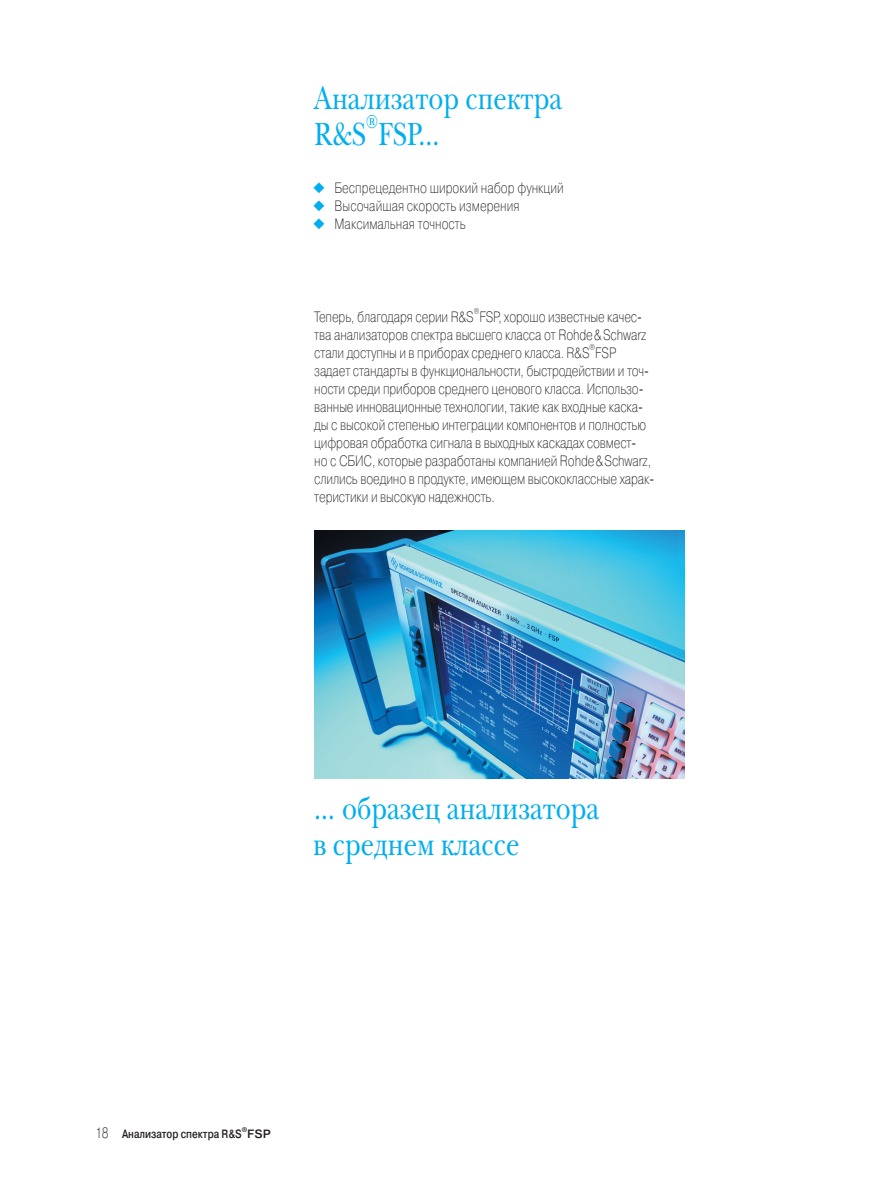
<style>
.page{position:relative;width:893px;height:1191px;background:#fff}
.page>*{position:absolute;margin:0;border:0;box-sizing:border-box;transform-origin:0 0}
.t1{font:33px/36px "New Baskerville C";color:#00aeef;scale:.8 1}
.t2{font:19.2px "New Baskerville C";color:#00aeef;scale:.8 1}
.t3{font:15px/18px "Pragmatica Light C";letter-spacing:-.01em;color:#231f20;scale:.8 1}
.t4{font:700 12px "Pragmatica Light C";color:#231f20;scale:.8 1}
.t5{font:700 12px "Pragmatica Light C";color:#231f20}
.t6{font:8.7px "Pragmatica Light C";color:#231f20;scale:.8 1}
.t7{font:700 7.05px "Pragmatica Light C";color:#231f20}
.s1{color:#00aeef}
.s2{font-weight:400;font-size:15px}
</style>
<div class="page">
<img style="left:314px;top:530px;width:371px;height:248px">
<h1 class="t1" style="left:314px;top:80px;width:311px">Анализатор спектра<br>R&amp;S FSP...</h1>
<p class="t2" style="left:366px;top:111px;width:17px">®</p>
<p class="t3" style="left:313px;top:179px;width:315px"><span class="s1">◆</span> Беспрецедентно широкий набор функций</p>
<p class="t3" style="left:313px;top:197px;width:259px"><span class="s1">◆</span> Высочайшая скорость измерения</p>
<p class="t3" style="left:313px;top:215px;width:192px"><span class="s1">◆</span> Максимальная точность</p>
<p class="t6" style="left:474px;top:306px;width:8px">®</p>
<p class="t3" style="left:314px;top:326px;width:416px">тва анализаторов спектра высшего класса от Rohde &amp; Schwarz стали доступны и в приборах среднего класса. R&amp;S FSP</p>
<p class="t3" style="left:314px;top:308px;width:411px">Теперь, благодаря серии R&amp;S FSP, хорошо известные качес-</p>
<p class="t6" style="left:590px;top:342px;width:8px">®</p>
<p class="t3" style="left:314px;top:362px;width:426px">задает стандарты в функциональности, быстродействии и точ&shy;ности среди приборов среднего ценового класса. Использо&shy;ванные инновационные технологии, такие как входные каска&shy;ды с высокой степенью интеграции компонентов и полностью цифровая обработка сигнала в выходных каскадах совмест-<br>но с СБИС, которые разработаны компанией Rohde &amp; Schwarz, слились воедино в продукте, имеющем высококлассные харак&shy;теристики и высокую надежность.</p>
<h1 class="t1" style="left:313px;top:790px;width:359px">… образец анализатора в среднем классе</h1>
<p class="t4" style="left:95px;top:1127px;width:185px"><span class="s2">18</span> Анализатор спектра R&amp;S</p>
<p class="t7" style="left:242px;top:1125px;width:7px">®</p>
<p class="t5" style="left:247px;top:1127px;width:25px">FSP</p>
</div>
